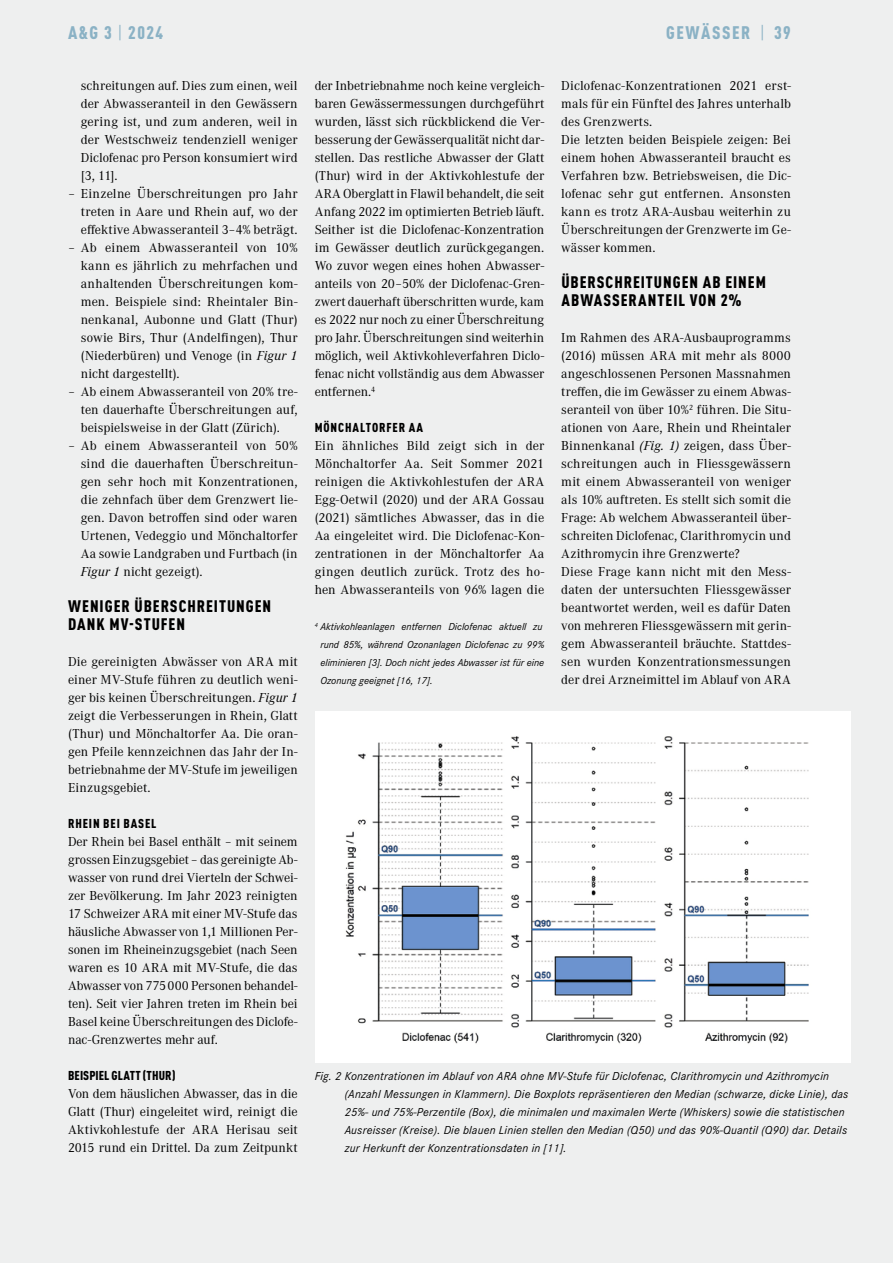
<style>
.page{position:relative;width:893px;height:1263px;background:#eeefef}
.page>*{position:absolute;margin:0;border:0;box-sizing:border-box;transform-origin:0 0}
.Rubriktitel_D_x01{font:900 condensed 18px "DINOT";letter-spacing:.09em;color:#8bb2c5}
.Ausgabe_x01{font:900 condensed 18px "DINOT";color:#8bb2c5}
.Untertitel_1_D_x06{font:900 condensed 16.5px/18px "DINOT";letter-spacing:.06em;color:#000}
.Fliesstext_D_x05{font:13.5px/18px "Corporate A";letter-spacing:.005em;color:#000;text-align:justify}
.Untertitel_2_D_x07{font:900 condensed 12.75px "DINOT";letter-spacing:.065em;color:#000}
.Untertitel_2_D_x07-2{font:900 condensed 12.75px "DINOT";letter-spacing:.01em;color:#000}
.Legende_x11{font:italic 12px/18px "Corporate S";letter-spacing:.015em;color:#000}
.Fusszeile_x17{font:italic 10.5px/18px "Corporate S";color:#000}
.s1{font-weight:400}
.s2{font-style:italic}
</style>
<div class="page">
<div style="left:315px;top:711px;width:535px;height:351px;background:#fff"></div>
<img style="left:345px;top:736px;width:464px;height:308px">
<p class="Ausgabe_x01" style="left:68px;top:22px;width:97px">A&amp;G 3 <span class="s1">|</span> 2024</p>
<p class="Fliesstext_D_x05" style="left:81px;top:76px;width:218px">schreitungen auf. Dies zum einen, weil der Abwasseranteil in den Gewässern gering ist, und zum anderen, weil in der Westschweiz tendenziell weniger Diclofenac pro Person konsumiert wird [3, 11].</p>
<p class="Fliesstext_D_x05" style="left:81px;top:184px;width:218px;text-indent:-13px">– Einzelne Überschreitungen pro Jahr treten in Aare und Rhein auf, wo der effektive Abwasseranteil 3–4% beträgt.</p>
<p class="Fliesstext_D_x05" style="left:81px;top:238px;width:218px;text-indent:-13px">– Ab einem Abwasseranteil von 10% kann es jährlich zu mehrfachen und anhaltenden Überschreitungen kom&shy;men. Beispiele sind: Rheintaler Bin&shy;nenkanal, Aubonne und Glatt (Thur) sowie Birs, Thur (Andelfingen), Thur (Niederbüren) und Venoge (in <span class="s2">Figur 1 </span>nicht dargestellt).</p>
<p class="Fliesstext_D_x05" style="left:81px;top:382px;width:218px;text-indent:-13px">– Ab einem Abwasseranteil von 20% tre&shy;ten dauerhafte Überschreitungen auf, beispielsweise in der Glatt (Zürich).</p>
<p class="Fliesstext_D_x05" style="left:81px;top:436px;width:218px;text-indent:-13px">– Ab einem Abwasseranteil von 50% sind die dauerhaften Überschreitun&shy;gen sehr hoch mit Konzentrationen, die zehnfach über dem Grenzwert lie&shy;gen. Davon betroffen sind oder waren Urtenen, Vedeggio und Mönchaltorfer Aa sowie Landgraben und Furtbach (in <span class="s2">Figur 1</span> nicht gezeigt).</p>
<p class="Untertitel_1_D_x06" style="left:68px;top:597px;width:205px">WENIGER ÜBERSCHREITUNGEN<br>DANK MV-STUFEN</p>
<p class="Fliesstext_D_x05" style="left:68px;top:652px;width:231px">Die gereinigten Abwässer von ARA mit einer MV-Stufe führen zu deutlich weni&shy;ger bis keinen Überschreitungen. <span class="s2">Figur 1 </span>zeigt die Verbesserungen in Rhein, Glatt (Thur) und Mönchaltorfer Aa. Die oran&shy;gen Pfeile kennzeichnen das Jahr der In&shy;betriebnahme der MV-Stufe im jeweiligen Einzugsgebiet.</p>
<p class="Untertitel_2_D_x07" style="left:68px;top:816px;width:90px">RHEIN BEI BASEL</p>
<p class="Fliesstext_D_x05" style="left:68px;top:832px;width:231px">Der Rhein bei Basel enthält – mit seinem grossen Einzugsgebiet – das gereinigte Ab&shy;wasser von rund drei Vierteln der Schwei&shy;zer Bevölkerung. Im Jahr 2023 reinigten 17 Schweizer ARA mit einer MV-Stufe das häusliche Abwasser von 1,1 Millionen Per&shy;sonen im Rheineinzugsgebiet (nach Seen waren es 10 ARA mit MV-Stufe, die das Abwasser von 775 000 Personen behandel&shy;ten). Seit vier Jahren treten im Rhein bei Basel keine Überschreitungen des Diclofe&shy;nac-Grenzwertes mehr auf.</p>
<p class="Untertitel_2_D_x07-2" style="left:68px;top:1068px;width:109px">BEISPIEL GLATT (THUR)</p>
<p class="Fliesstext_D_x05" style="left:68px;top:1084px;width:231px">Von dem häuslichen Abwasser, das in die Glatt (Thur) eingeleitet wird, reinigt die Aktivkohlestufe der ARA Herisau seit 2015 rund ein Drittel. Da zum Zeitpunkt</p>
<p class="Fliesstext_D_x05" style="left:315px;top:76px;width:231px">der Inbetriebnahme noch keine vergleich&shy;baren Gewässermessungen durchgeführt wurden, lässt sich rückblickend die Ver&shy;besserung der Gewässerqualität nicht dar&shy;stellen. Das restliche Abwasser der Glatt (Thur) wird in der Aktivkohlestufe der ARA Oberglatt in Flawil behandelt, die seit Anfang 2022 im optimierten Betrieb läuft.<br>Seither ist die Diclofenac-Konzentration im Gewässer deutlich zurückgegangen.<br>Wo zuvor wegen eines hohen Abwasser&shy;anteils von 20–50% der Diclofenac-Gren&shy;zwert dauerhaft überschritten wurde, kam es 2022 nur noch zu einer Überschreitung pro Jahr. Überschreitungen sind weiterhin möglich, weil Aktivkohleverfahren Diclo&shy;fenac nicht vollständig aus dem Abwasser entfernen.<sup>4</sup></p>
<p class="Untertitel_2_D_x07" style="left:315px;top:420px;width:110px">MÖNCHALTORFER AA</p>
<p class="Fliesstext_D_x05" style="left:315px;top:436px;width:231px">Ein ähnliches Bild zeigt sich in der Mönchaltorfer Aa. Seit Sommer 2021 reinigen die Aktivkohlestufen der ARA Egg-Oetwil (2020) und der ARA Gossau (2021) sämtliches Abwasser, das in die Aa eingeleitet wird. Die Diclofenac-Kon&shy;zentrationen in der Mönchaltorfer Aa gingen deutlich zurück. Trotz des ho&shy;hen Abwasseranteils von 96% lagen die</p>
<p class="Fusszeile_x17" style="left:320px;top:617px;width:225px;text-indent:-6px"><sup>4</sup> Aktivkohleanlagen entfernen Diclofenac aktuell zu rund 85%, während Ozonanlagen Diclofenac zu 99% eliminieren [3]. Doch nicht jedes Abwasser ist für eine Ozonung geeignet [16, 17].</p>
<p class="Rubriktitel_D_x01" style="left:666px;top:22px;width:126px">GEWÄSSER <span class="s1">|</span> 39</p>
<p class="Fliesstext_D_x05" style="left:561px;top:76px;width:231px">Diclofenac-Konzentrationen 2021 erst&shy;mals für ein Fünftel des Jahres unterhalb des Grenzwerts.</p>
<p class="Fliesstext_D_x05" style="left:561px;top:130px;width:231px">Die letzten beiden Beispiele zeigen: Bei einem hohen Abwasseranteil braucht es Verfahren bzw. Betriebsweisen, die Dic&shy;lofenac sehr gut entfernen. Ansonsten kann es trotz ARA-Ausbau weiterhin zu Überschreitungen der Grenzwerte im Ge&shy;wässer kommen.</p>
<p class="Untertitel_1_D_x06" style="left:561px;top:273px;width:206px">ÜBERSCHREITUNGEN AB EINEM<br>ABWASSERANTEIL VON 2%</p>
<p class="Fliesstext_D_x05" style="left:561px;top:328px;width:231px">Im Rahmen des ARA-Ausbauprogramms (2016) müssen ARA mit mehr als 8000 angeschlossenen Personen Massnahmen treffen, die im Gewässer zu einem Abwas&shy;seranteil von über 10%<sup>2</sup> führen. Die Situ&shy;ationen von Aare, Rhein und Rheintaler Binnenkanal <span class="s2">(Fig. 1)</span> zeigen, dass Über&shy;schreitungen auch in Fliessgewässern mit einem Abwasseranteil von weniger als 10% auftreten. Es stellt sich somit die Frage: Ab welchem Abwasseranteil über&shy;schreiten Diclofenac, Clarithromycin und Azithromycin ihre Grenzwerte?</p>
<p class="Fliesstext_D_x05" style="left:561px;top:562px;width:231px">Diese Frage kann nicht mit den Mess&shy;daten der untersuchten Fliessgewässer beantwortet werden, weil es dafür Daten von mehreren Fliessgewässern mit gerin&shy;gem Abwasseranteil bräuchte. Stattdes&shy;sen wurden Konzentrationsmessungen der drei Arzneimittel im Ablauf von ARA</p>
<p class="Legende_x11" style="left:345px;top:1066px;width:505px;text-indent:-30px">Fig. 2 Konzentrationen im Ablauf von ARA ohne MV-Stufe für Diclofenac, Clarithromycin und Azithromycin (Anzahl Messungen in Klammern). Die Boxplots repräsentieren den Median (schwarze, dicke Linie), das 25%- und 75%-Perzentile (Box), die minimalen und maximalen Werte (Whiskers) sowie die statistischen Ausreisser (Kreise). Die blauen Linien stellen den Median (Q50) und das 90%-Quantil (Q90) dar. Details zur Herkunft der Konzentrationsdaten in [11].</p>
</div>
